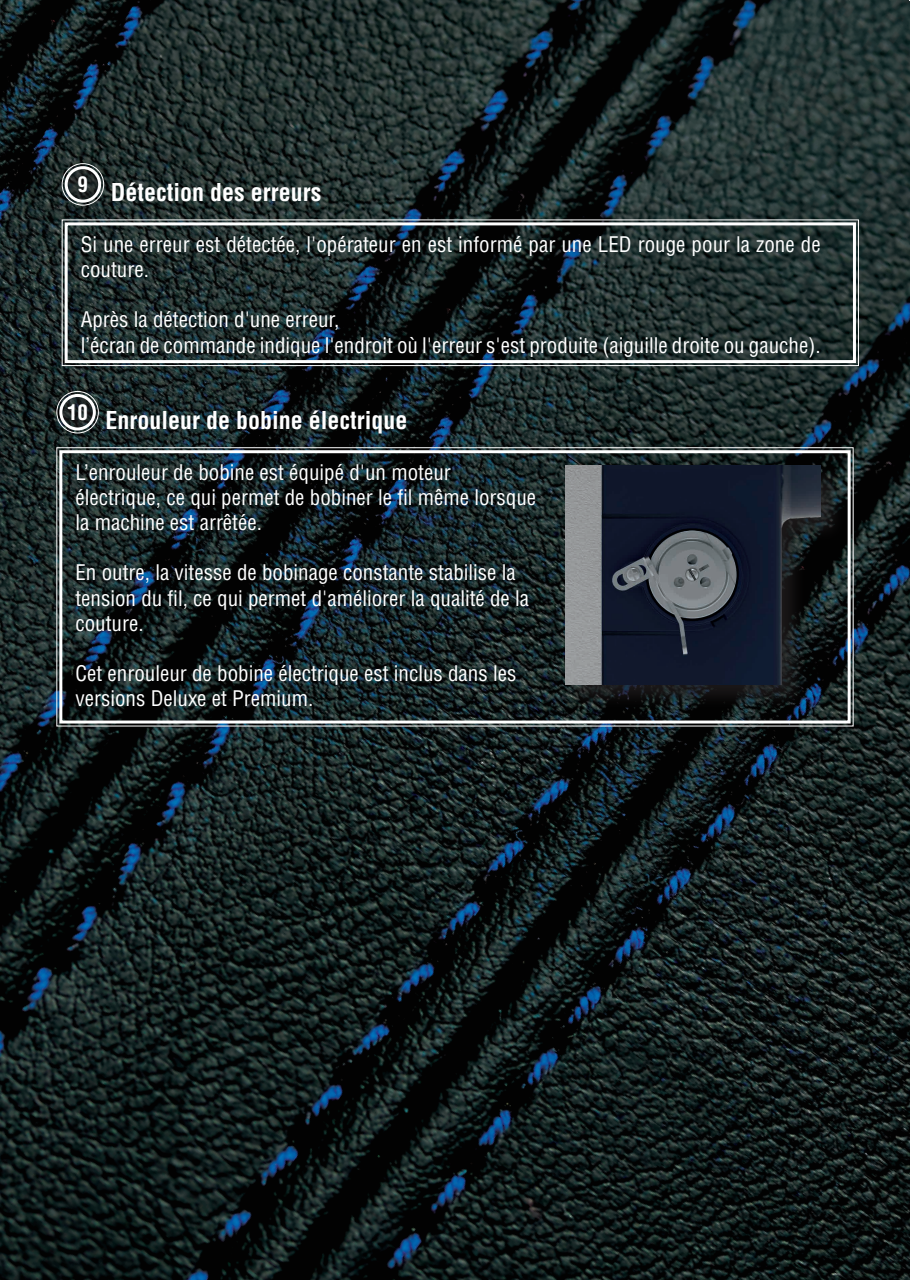
<style>
.page{position:relative;width:910px;height:1280px;background:#fff}
.page>*{position:absolute;margin:0;border:0;box-sizing:border-box;transform-origin:0 0}
.t1{font:700 condensed 24px "Helvetica LT Std";color:#fff}
.t2{font:condensed 21px/25.2px "Helvetica LT Std";color:#fff}
.t3{font:700 condensed 21px "Helvetica LT Std";color:#fff}
</style>
<div class="page">
<img style="left:0;top:0;width:910px;height:1280px">
<svg style="left:65px;top:166px;width:36px;height:37px"></svg>
<div style="left:62px;top:163px;width:42px;height:43px;border:1px solid #fff;border-radius:50%"></div>
<div style="left:65px;top:166px;width:36px;height:37px;border:3px solid #fff;border-radius:50%"></div>
<svg style="left:61px;top:219px;width:798px;height:148px;background:#1f2c2c"></svg>
<div style="left:65px;top:222px;width:791px;height:141px;border:3px solid #fff"></div>
<svg style="left:59px;top:394px;width:37px;height:36px"></svg>
<div style="left:56px;top:391px;width:43px;height:42px;border:1px solid #fff;border-radius:50%"></div>
<div style="left:59px;top:394px;width:37px;height:36px;border:3px solid #fff;border-radius:50%"></div>
<svg style="left:56px;top:447px;width:798px;height:280px;background:#1e282e"></svg>
<div style="left:59px;top:450px;width:792px;height:273px;border:3px solid #fff"></div>
<p class="t3" style="left:78px;top:171px;width:12px">9</p>
<p class="t1" style="left:111px;top:178px;width:212px">Détection des erreurs</p>
<p class="t2" style="left:81px;top:231px;width:741px">Si une erreur est détectée 'l, opérateur en est informé par une LED rouge pour la zone de couture.</p>
<p class="t2" style="left:81px;top:307px;width:741px">Après la détection 'd une erreur,<br>’l écran de commande indique 'l endroit où 'l erreur 's est produite (aiguille droite ou gauche .(</p>
<p class="t3" style="left:67px;top:399px;width:22px">10</p>
<p class="t1" style="left:105px;top:405px;width:303px">Enrouleur de bobine électrique</p>
<p class="t2" style="left:75px;top:459px;width:462px">’Lenrouleur de bobine est équipé 'd un moteur électrique, ce qui permet de bobiner le fil même lorsque la machine est arrêtée.</p>
<p class="t2" style="left:75px;top:560px;width:455px">En outre la, vitesse de bobinage constante stabilise la tension du fil, ce qui permet 'd améliorer la qualité de la couture.</p>
<p class="t2" style="left:75px;top:661px;width:442px">Cet enrouleur de bobine électrique est inclus dans les versions Deluxe et Premium.</p>
</div>
